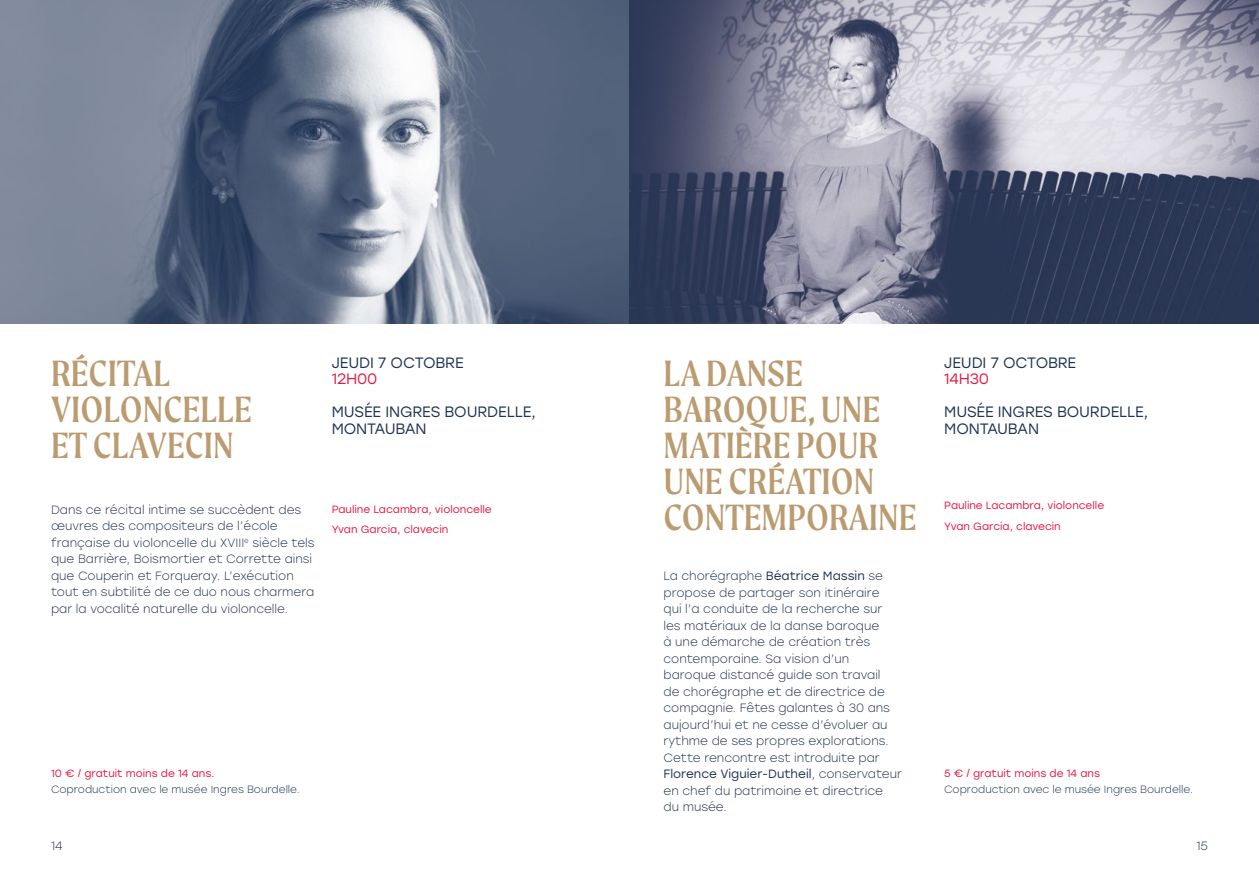
<style>
.page{position:relative;width:1259px;height:893px;background:#fff}
.page>*{position:absolute;margin:0;border:0;box-sizing:border-box;transform-origin:0 0}
.t1{font:39px/36px "Moret";color:#bb9b70}
.t2{font:15px/16.5px "Stolzl";letter-spacing:-.01em;color:#203454}
.t3{font:15px "Stolzl";letter-spacing:-.01em;color:#e41944}
.t4{font:300 12px/16.5px "Stolzl";color:#203454}
.t5{font:10.5px/20.2px "Stolzl";color:#e41944}
.t6{font:300 10.5px "Stolzl";color:#203454}
.s1{font-weight:400}
</style>
<div class="page">
<img style="left:0;top:0;width:1259px;height:323px">
<h1 class="t1" style="left:51px;top:354px;width:202px">RÉCITAL<br>VIOLONCELLE<br>ET CLAVECIN</h1>
<p class="t2" style="left:332px;top:353px;width:133px">JEUDI 7 OCTOBRE</p>
<p class="t3" style="left:332px;top:368px;width:47px">12H00</p>
<p class="t2" style="left:332px;top:403px;width:206px">MUSÉE INGRES BOURDELLE,<br>MONTAUBAN</p>
<p class="t4" style="left:51px;top:501px;width:265px">Dans ce récital intime se succèdent des œuvres des compositeurs de l’école française du violoncelle du XVIII<sup>e</sup> siècle tels que Barrière, Boismortier et Corrette ainsi que Couperin et Forqueray. L’exécution tout en subtilité de ce duo nous charmera par la vocalité naturelle du violoncelle.</p>
<p class="t5" style="left:332px;top:498px;width:161px">Pauline Lacambra, violoncelle<br>Yvan Garcia, clavecin</p>
<p class="t5" style="left:51px;top:762px;width:165px">10 € / gratuit moins de 14 ans.</p>
<p class="t6" style="left:51px;top:782px;width:250px">Coproduction avec le musée Ingres Bourdelle.</p>
<h1 class="t1" style="left:663px;top:354px;width:254px">LA DANSE<br>BAROQUE, UNE<br>MATIÈRE POUR<br>UNE CRÉATION<br>CONTEMPORAINE</h1>
<p class="t2" style="left:944px;top:353px;width:133px">JEUDI 7 OCTOBRE</p>
<p class="t3" style="left:944px;top:368px;width:46px">14H30</p>
<p class="t2" style="left:944px;top:403px;width:206px">MUSÉE INGRES BOURDELLE,<br>MONTAUBAN</p>
<p class="t5" style="left:944px;top:495px;width:161px">Pauline Lacambra, violoncelle<br>Yvan Garcia, clavecin</p>
<p class="t4" style="left:663px;top:567px;width:240px">La chorégraphe <span class="s1">Béatrice Massin</span> se propose de partager son itinéraire<br>qui l’a conduite de la recherche sur les matériaux de la danse baroque<br>à une démarche de création très contemporaine. Sa vision d’un baroque distancé guide son travail<br>de chorégraphe et de directrice de compagnie. Fêtes galantes à 30 ans aujourd’hui et ne cesse d’évoluer au rythme de ses propres explorations.<br>Cette rencontre est introduite par <span class="s1">Florence Viguier-Dutheil</span>, conservateur en chef du patrimoine et directrice<br>du musée.</p>
<p class="t5" style="left:944px;top:762px;width:157px">5 € / gratuit moins de 14 ans</p>
<p class="t6" style="left:944px;top:782px;width:250px">Coproduction avec le musée Ingres Bourdelle.</p>
<p class="t4" style="left:51px;top:838px;width:13px">14</p>
<p class="t4" style="left:1196px;top:838px;width:13px">15</p>
</div>
